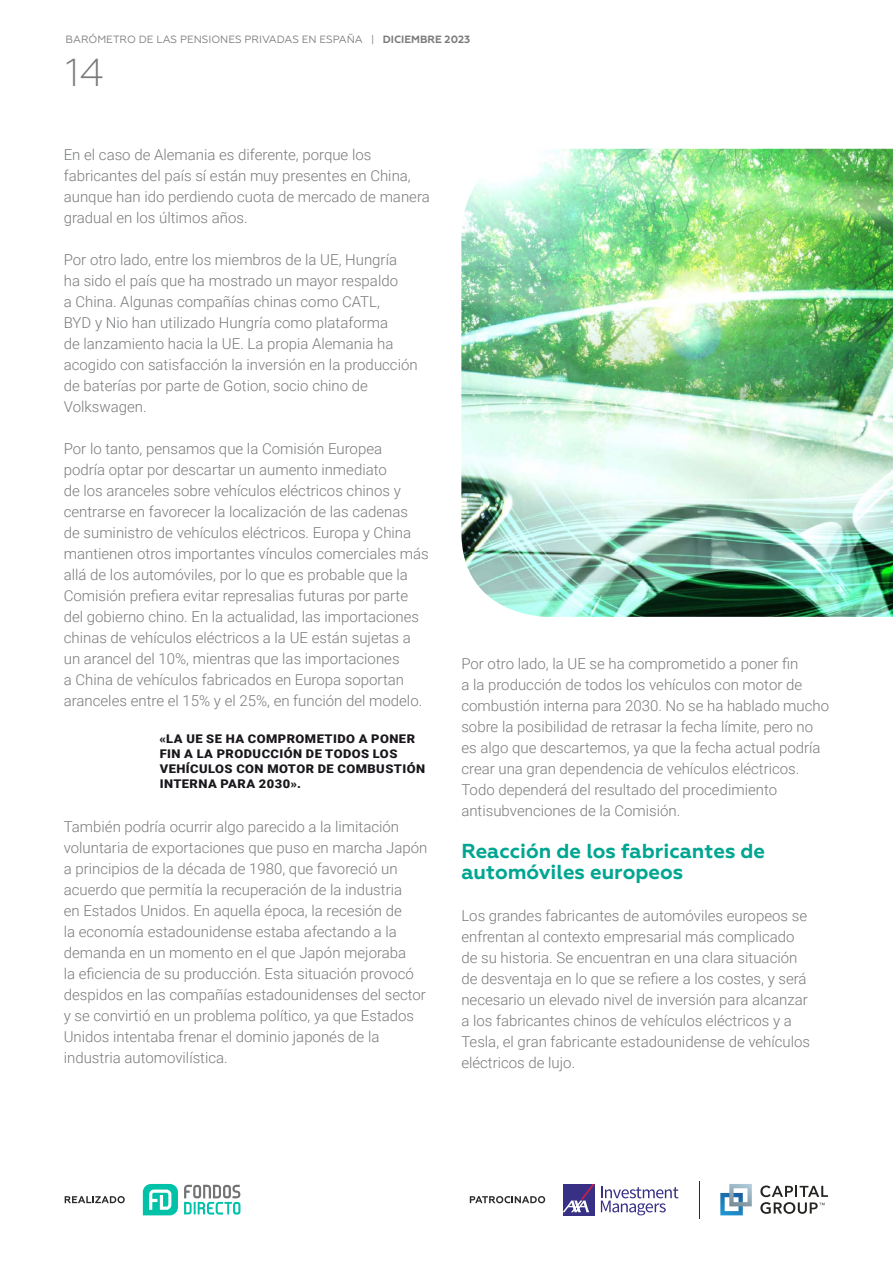
<style>
.page{position:relative;width:893px;height:1263px;background:#fff}
.page>*{position:absolute;margin:0;border:0;box-sizing:border-box;transform-origin:0 0}
.t1{font:300 39px "Geometria";color:#797a7c}
.t2{font:700 20.25px/21px "Geometria";color:#00a691}
.t3{font:300 15px/21px "Roboto";color:#797a7c}
.t4{font:900 12px/15px "Roboto";letter-spacing:.035em;color:#1a171c;scale:1.08 1}
.t5{font:10.5px "Geometria";color:#797a7c}
.s1{font-weight:700}
</style>
<div class="page">
<svg style="left:563px;top:1212px;width:32px;height:3px"></svg>
<svg style="left:601px;top:1186px;width:77px;height:29px"></svg>
<svg style="left:563px;top:1184px;width:32px;height:28px"></svg>
<svg style="left:143px;top:1184px;width:35px;height:31px"></svg>
<svg style="left:184px;top:1185px;width:56px;height:29px"></svg>
<svg style="left:65px;top:1196px;width:60px;height:7px"></svg>
<svg style="left:470px;top:1196px;width:75px;height:7px"></svg>
<hr style="left:699px;top:1181px;width:1px;height:37px;background:#2b2929">
<svg style="left:720px;top:1184px;width:32px;height:31px"></svg>
<svg style="left:760px;top:1185px;width:68px;height:29px"></svg>
<img style="left:461px;top:149px;width:432px;height:468px">
<p class="t5" style="left:65px;top:34px;width:406px">BARÓMETRO DE LAS PENSIONES PRIVADAS EN ESPAÑA | <span class="s1">DICIEMBRE 2023</span></p>
<h1 class="t1" style="left:65px;top:50px;width:40px">14</h1>
<p class="t3" style="left:64px;top:144px;width:367px">En el caso de Alemania es diferente, porque los fabricantes del país sí están muy presentes en China, aunque han ido perdiendo cuota de mercado de manera gradual en los últimos años.</p>
<p class="t3" style="left:64px;top:249px;width:355px">Por otro lado, entre los miembros de la UE, Hungría<br>ha sido el país que ha mostrado un mayor respaldo<br>a China. Algunas compañías chinas como CATL,<br>BYD y Nio han utilizado Hungría como plataforma<br>de lanzamiento hacia la UE. La propia Alemania ha acogido con satisfacción la inversión en la producción de baterías por parte de Gotion, socio chino de Volkswagen.</p>
<p class="t3" style="left:64px;top:438px;width:367px">Por lo tanto, pensamos que la Comisión Europea<br>podría optar por descartar un aumento inmediato<br>de los aranceles sobre vehículos eléctricos chinos y centrarse en favorecer la localización de las cadenas<br>de suministro de vehículos eléctricos. Europa y China mantienen otros importantes vínculos comerciales más allá de los automóviles, por lo que es probable que la Comisión prefiera evitar represalias futuras por parte del gobierno chino. En la actualidad, las importaciones chinas de vehículos eléctricos a la UE están sujetas a un arancel del 10%, mientras que las importaciones<br>a China de vehículos fabricados en Europa soportan aranceles entre el 15% y el 25%, en función del modelo.</p>
<p class="t4" style="left:159px;top:730px;width:248px">«LA UE SE HA COMPROMETIDO A PONER<br>FIN A LA PRODUCCIÓN DE TODOS LOS<br>VEHÍCULOS CON MOTOR DE COMBUSTIÓN<br>INTERNA PARA 2030».</p>
<p class="t3" style="left:64px;top:816px;width:365px">También podría ocurrir algo parecido a la limitación voluntaria de exportaciones que puso en marcha Japón a principios de la década de 1980, que favoreció un acuerdo que permitía la recuperación de la industria<br>en Estados Unidos. En aquella época, la recesión de<br>la economía estadounidense estaba afectando a la demanda en un momento en el que Japón mejoraba<br>la eficiencia de su producción. Esta situación provocó despidos en las compañías estadounidenses del sector y se convirtió en un problema político, ya que Estados Unidos intentaba frenar el dominio japonés de la industria automovilística.</p>
<p class="t3" style="left:461px;top:653px;width:369px">Por otro lado, la UE se ha comprometido a poner fin<br>a la producción de todos los vehículos con motor de combustión interna para 2030. No se ha hablado mucho sobre la posibilidad de retrasar la fecha límite, pero no es algo que descartemos, ya que la fecha actual podría crear una gran dependencia de vehículos eléctricos.<br>Todo dependerá del resultado del procedimiento antisubvenciones de la Comisión.</p>
<h2 class="t2" style="left:461px;top:841px;width:305px">Reacción de los fabricantes de automóviles europeos</h2>
<p class="t3" style="left:461px;top:905px;width:350px">Los grandes fabricantes de automóviles europeos se enfrentan al contexto empresarial más complicado de su historia. Se encuentran en una clara situación de desventaja en lo que se refiere a los costes, y será necesario un elevado nivel de inversión para alcanzar a los fabricantes chinos de vehículos eléctricos y a Tesla, el gran fabricante estadounidense de vehículos eléctricos de lujo.</p>
</div>
